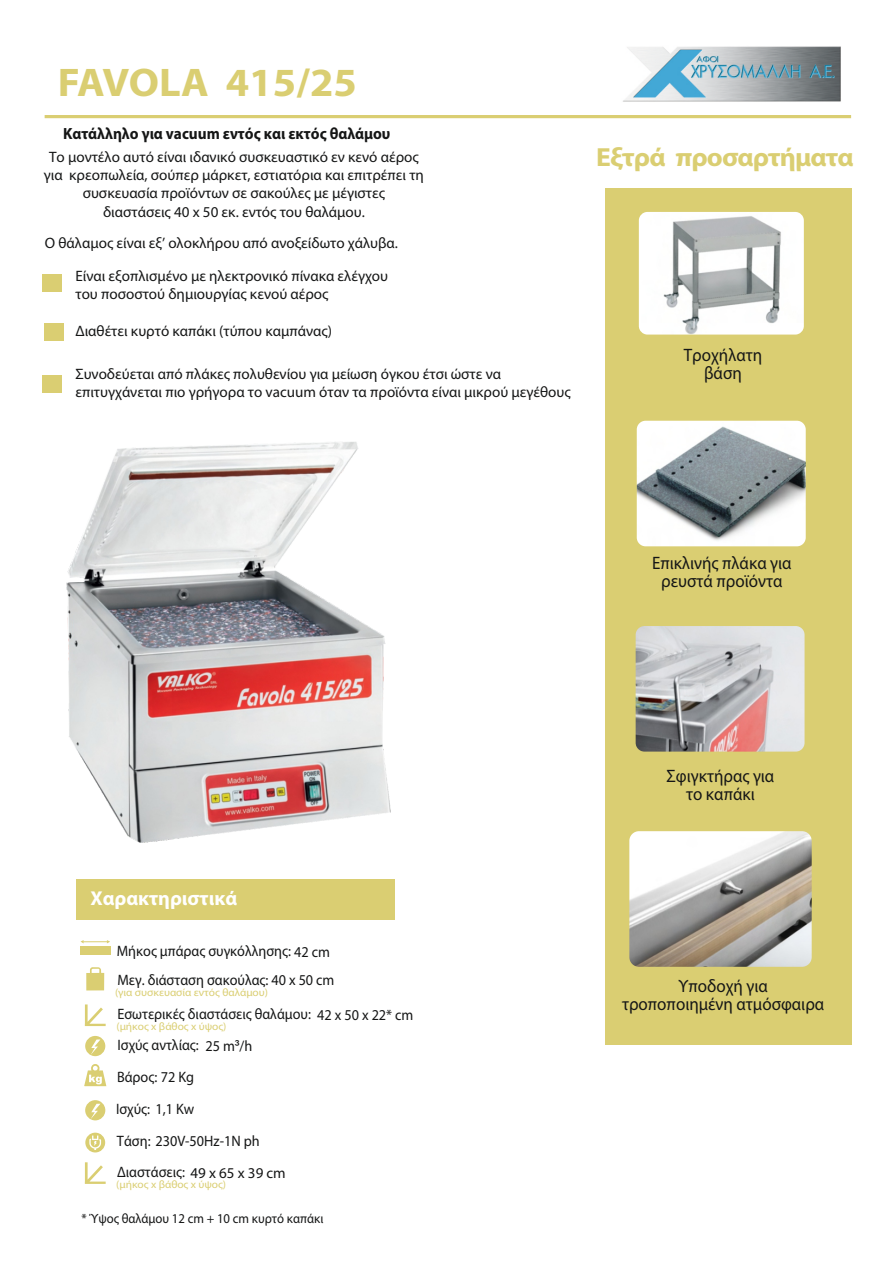
<style>
.page{position:relative;width:893px;height:1263px;background:#fff}
.page>*{position:absolute;margin:0;border:0;box-sizing:border-box;transform-origin:0 0}
.t1{font:700 40.05px "Myriad Pro";color:#dace72;scale:1.05 1}
.t2{font:700 26.25px "Myriad Pro";letter-spacing:-.03em;color:#dace72;scale:1.05 1}
.t3{font:700 20.1px "Myriad Pro";color:#fff}
.t4{font:18px/17.7px "Myriad Pro";color:#151616;text-align:center;scale:.94 1}
.t5{font:700 16.2px "Myriad Pro";color:#151616;scale:.94 1}
.t6{font:15.15px/18.1px "Myriad Pro";color:#151616}
.t7{font:15.15px/32.4px "Myriad Pro";color:#151616;scale:.94 1}
.t8{font:13.5px "Myriad Pro";color:#151616;scale:.94 1}
.t9{font:10.8px "Myriad Pro";color:#dace72;scale:1.06 1}
.s1{font-family:"Arial"}
.s2{font-size:15px}
</style>
<div class="page">
<img style="left:66px;top:442px;width:324px;height:401px">
<img style="left:348px;top:677px;width:22px;height:21px">
<div style="left:605px;top:188px;width:247px;height:857px;background:#dace72"></div>
<img style="left:623px;top:46px;width:218px;height:56px">
<hr style="left:45px;top:115px;width:806px;height:3px;background:#dace72">
<div style="left:76px;top:879px;width:319px;height:41px;background:#dace72"></div>
<img style="left:637px;top:210px;width:168px;height:126px;border-radius:10px">
<div style="left:636px;top:209px;width:171px;height:129px;border:3px solid #dace72;border-radius:10px"></div>
<img style="left:635px;top:419px;width:172px;height:129px;border-radius:10px">
<div style="left:634px;top:417px;width:175px;height:132px;border:3px solid #dace72;border-radius:10px"></div>
<img style="left:634px;top:624px;width:172px;height:129px;border-radius:10px">
<div style="left:632px;top:623px;width:176px;height:132px;border:3px solid #dace72;border-radius:10px"></div>
<img style="left:628px;top:829px;width:185px;height:139px;border-radius:11px">
<div style="left:626px;top:828px;width:189px;height:142px;border:3px solid #dace72;border-radius:11px"></div>
<div style="left:42px;top:274px;width:20px;height:17px;background:#dace72"></div>
<div style="left:44px;top:323px;width:19px;height:17px;background:#dace72"></div>
<div style="left:42px;top:375px;width:20px;height:17px;background:#dace72"></div>
<svg style="left:84px;top:1064px;width:22px;height:22px"></svg>
<div style="left:85px;top:1100px;width:20px;height:20px;background:#dace72;border-radius:50%"></div>
<svg style="left:91px;top:1104px;width:9px;height:15px"></svg>
<div style="left:85px;top:1133px;width:20px;height:19px;background:#dace72;border-radius:50%"></div>
<svg style="left:89px;top:1135px;width:12px;height:15px"></svg>
<svg style="left:85px;top:1162px;width:21px;height:22px"></svg>
<div style="left:85px;top:1036px;width:20px;height:20px;background:#dace72;border-radius:50%"></div>
<svg style="left:91px;top:1039px;width:9px;height:16px"></svg>
<div style="left:86px;top:973px;width:18px;height:17px;background:#dace72"></div>
<svg style="left:90px;top:967px;width:11px;height:6px"></svg>
<svg style="left:80px;top:940px;width:30px;height:3px"></svg>
<div style="left:80px;top:946px;width:31px;height:9px;background:#dace72"></div>
<svg style="left:85px;top:1004px;width:21px;height:22px"></svg>
<h1 class="t1" style="left:58px;top:66px;width:287px">FAVOLA 415/25</h1>
<p class="t5" style="left:63px;top:127px;width:350px">Κατάλληλο για vacuum εντός και εκτός θαλάμου</p>
<p class="t6" style="left:44px;top:149px;width:381px;text-align:center">Το μοντέλο αυτό είναι ιδανικό συσκευαστικό εν κενό αέρος για κρεοπωλεία, σούπερ μάρκετ, εστιατόρια και επιτρέπει τη συσκευασία προϊόντων σε σακούλες με μέγιστες<br>διαστάσεις 40 x 50 εκ. εντός του θαλάμου.</p>
<p class="t6" style="left:45px;top:235px;width:354px">Ο θάλαμος είναι εξ’ ολοκλήρου από ανοξείδωτο χάλυβα.</p>
<p class="t6" style="left:75px;top:268px;width:314px">Είναι εξοπλισμένο με ηλεκτρονικό πίνακα ελέγχου του ποσοστού δημιουργίας κενού αέρος</p>
<p class="t6" style="left:75px;top:323px;width:258px">Διαθέτει κυρτό καπάκι (τύπου καμπάνας)</p>
<p class="t6" style="left:75px;top:366px;width:497px">Συνοδεύεται από πλάκες πολυθενίου για μείωση όγκου έτσι ώστε να επιτυγχάνεται πιο γρήγορα το vacuum όταν τα προϊόντα είναι μικρού μεγέθους</p>
<h2 class="t2" style="left:596px;top:147px;width:247px">Εξτρά προσαρτήματα</h2>
<p class="t4" style="left:684px;top:348px;width:85px">Τροχήλατη βάση</p>
<p class="t4" style="left:652px;top:556px;width:150px">Επικλινής πλάκα για ρευστά προϊόντα</p>
<h3 class="t3" style="left:90px;top:890px;width:148px">Χαρακτηριστικά</h3>
<p class="t7" style="left:117px;top:937px;width:233px;line-height:29px">Μήκος μπάρας συγκόλλησης: 42 cm<br>Μεγ. διάσταση σακούλας: 40 x 50 cm</p>
<p class="t9" style="left:115px;top:988px;width:146px">(για συσκευασία εντός θαλάμου)</p>
<p class="t7" style="left:117px;top:999px;width:316px">Εσωτερικές διαστάσεις θαλάμου: 42 x 50 x 22* cm</p>
<p class="t9" style="left:116px;top:1022px;width:105px">(μήκος x βάθος x ύψος)</p>
<p class="t7" style="left:117px;top:1030px;width:145px">Ισχύς αντλίας: 25 m<span class="s1">³</span>/h</p>
<p class="t7" style="left:116px;top:1061px;width:154px">Βάρος: 72 Kg<br>Ισχύς: 1,1 Kw<br>Τάση: 230V-50Hz-1N ph</p>
<p class="t7" style="left:117px;top:1157px;width:181px">Διαστάσεις: <span class="s2">49 x 65 x 39 cm</span></p>
<p class="t9" style="left:116px;top:1180px;width:105px">(μήκος x βάθος x ύψος)</p>
<p class="t8" style="left:81px;top:1213px;width:259px">* Ύψος θαλάμου 12 cm + 10 cm κυρτό καπάκι</p>
<p class="t4" style="left:666px;top:769px;width:116px">Σφιγκτήρας για το καπάκι</p>
<p class="t4" style="left:622px;top:978px;width:217px">Υποδοχή για τροποποιημένη ατμόσφαιρα</p>
</div>
